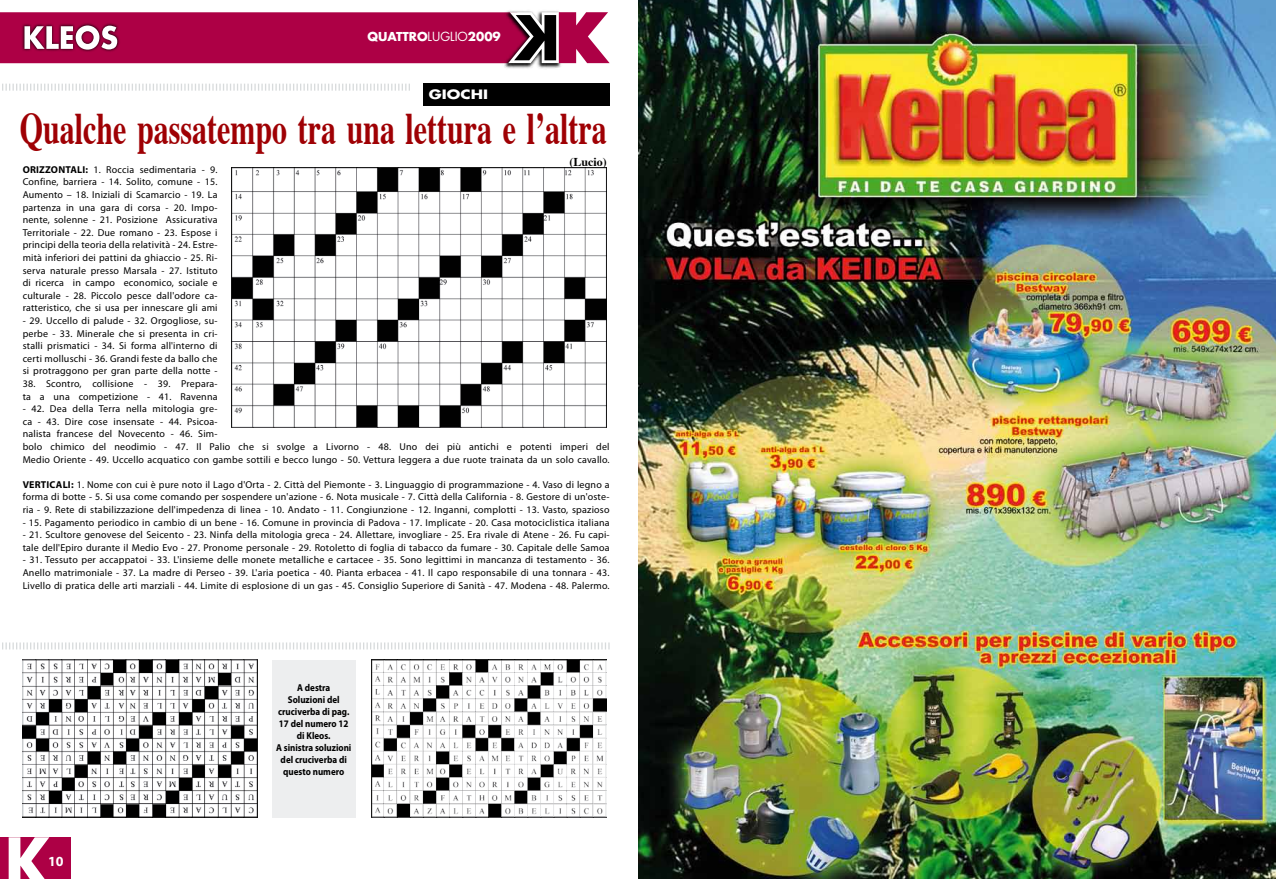
<style>
.page{position:relative;width:1276px;height:879px;background:#fff}
.page>*{position:absolute;margin:0;border:0;box-sizing:border-box;transform-origin:0 0}
.t1{font:700 45px "Times";color:#9f0004;scale:.67 1}
.t2{font:700 14px "Myriad Pro";color:#fff}
.t3{font:700 12.6px "Futura";color:#fff;scale:1.22 1}
.t4{font:700 12px "Futura";color:#fff}
.t5{font:700 12px "Times";color:#000}
.t6{font:10px/12.6px "Myriad Pro";letter-spacing:.02em;color:#000;text-align:justify}
.t7{font:700 10px/12px "Myriad Pro";color:#000;text-align:center;scale:.9 1}
.s1{font-weight:400;font-size:12.2px}
.s2{font-weight:700}
</style>
<div class="page">
<img style="left:502px;top:11px;width:60px;height:58px">
<div style="left:0;top:837px;width:71px;height:42px;background:#ad0045"></div>
<svg style="left:9px;top:837px;width:41px;height:42px"></svg>
<svg style="left:0;top:12px;width:609px;height:51px;background:#aa1550"></svg>
<img style="left:232px;top:167px;width:375px;height:260px">
<svg style="left:2px;top:642px;width:607px;height:7px"></svg>
<img style="left:372px;top:660px;width:235px;height:157px">
<div style="left:272px;top:660px;width:83px;height:157px;background:#edeeef"></div>
<svg style="left:2px;top:84px;width:408px;height:7px"></svg>
<div style="left:423px;top:84px;width:186px;height:22px;background:#000"></div>
<img style="left:638px;top:0;width:638px;height:879px">
<img style="left:23px;top:660px;width:235px;height:157px">
<p class="t4" style="left:367px;top:28px;width:135px">QUATTRO<span class="s1">LUGLIO</span>2009</p>
<p class="t3" style="left:429px;top:86px;width:50px">GIOCHI</p>
<h1 class="t1" style="left:20px;top:86px;width:877px">Qualche passatempo tra una lettura e l’altra</h1>
<p class="t5" style="left:569px;top:150px;width:39px">(Lucio)</p>
<p class="t6" style="left:23px;top:163px;width:196px"><span class="s2">ORIZZONTALI:</span> 1. Roccia sedimentaria - 9.<br>Confine, barriera - 14. Solito, comune - 15.<br>Aumento – 18. Iniziali di Scamarcio - 19. La partenza in una gara di corsa - 20. Impo&shy;nente, solenne - 21. Posizione Assicurativa Territoriale - 22. Due romano - 23. Espose i principi della teoria della relatività - 24. Estre&shy;mità inferiori dei pattini da ghiaccio - 25. Ri&shy;serva naturale presso Marsala - 27. Istituto di ricerca in campo economico, sociale e culturale - 28. Piccolo pesce dall'odore ca&shy;ratteristico, che si usa per innescare gli ami</p>
<p class="t6" style="left:23px;top:314px;width:196px">- 29. Uccello di palude - 32. Orgogliose, su&shy;perbe - 33. Minerale che si presenta in cri&shy;stalli prismatici - 34. Si forma all'interno di certi molluschi - 36. Grandi feste da ballo che si protraggono per gran parte della notte -</p>
<p class="t6" style="left:23px;top:377px;width:196px">38. Scontro, collisione - 39. Prepara&shy;ta a una competizione - 41. Ravenna</p>
<p class="t6" style="left:23px;top:402px;width:588px;text-align:left">- 42. Dea della Terra nella mitologia gre-<br>ca - 43. Dire cose insensate - 44. Psicoa-<br>nalista francese del Novecento - 46. Sim-<br>bolo chimico del neodimio - 47. Il Palio che si svolge a Livorno - 48. Uno dei più antichi e potenti imperi del Medio Oriente - 49. Uccello acquatico con gambe sottili e becco lungo - 50. Vettura leggera a due ruote trainata da un solo cavallo.</p>
<p class="t6" style="left:23px;top:478px;width:588px"><span class="s2">VERTICALI:</span> 1. Nome con cui è pure noto il Lago d'Orta - 2. Città del Piemonte - 3. Linguaggio di programmazione - 4. Vaso di legno a forma di botte - 5. Si usa come comando per sospendere un'azione - 6. Nota musicale - 7. Città della California - 8. Gestore di un'oste&shy;ria - 9. Rete di stabilizzazione dell'impedenza di linea - 10. Andato - 11. Congiunzione - 12. Inganni, complotti - 13. Vasto, spazioso</p>
<p class="t6" style="left:23px;top:516px;width:588px">- 15. Pagamento periodico in cambio di un bene - 16. Comune in provincia di Padova - 17. Implicate - 20. Casa motociclistica italiana</p>
<p class="t6" style="left:23px;top:528px;width:588px">- 21. Scultore genovese del Seicento - 23. Ninfa della mitologia greca - 24. Allettare, invogliare - 25. Era rivale di Atene - 26. Fu capi&shy;tale dell'Epiro durante il Medio Evo - 27. Pronome personale - 29. Rotoletto di foglia di tabacco da fumare - 30. Capitale delle Samoa</p>
<p class="t6" style="left:23px;top:553px;width:588px">- 31. Tessuto per accappatoi - 33. L'insieme delle monete metalliche e cartacee - 35. Sono legittimi in mancanza di testamento - 36.<br>Anello matrimoniale - 37. La madre di Perseo - 39. L'aria poetica - 40. Pianta erbacea - 41. Il capo responsabile di una tonnara - 43.<br>Livello di pratica delle arti marziali - 44. Limite di esplosione di un gas - 45. Consiglio Superiore di Sanità - 47. Modena - 48. Palermo.</p>
<h2 class="t2" style="left:48px;top:852px;width:17px">10</h2>
<p class="t7" style="left:276px;top:681px;width:85px">A destra<br>Soluzioni del cruciverba di pag.<br>17 del numero 12 di Kleos.<br>A sinistra soluzioni del cruciverba di questo numero</p>
</div>
